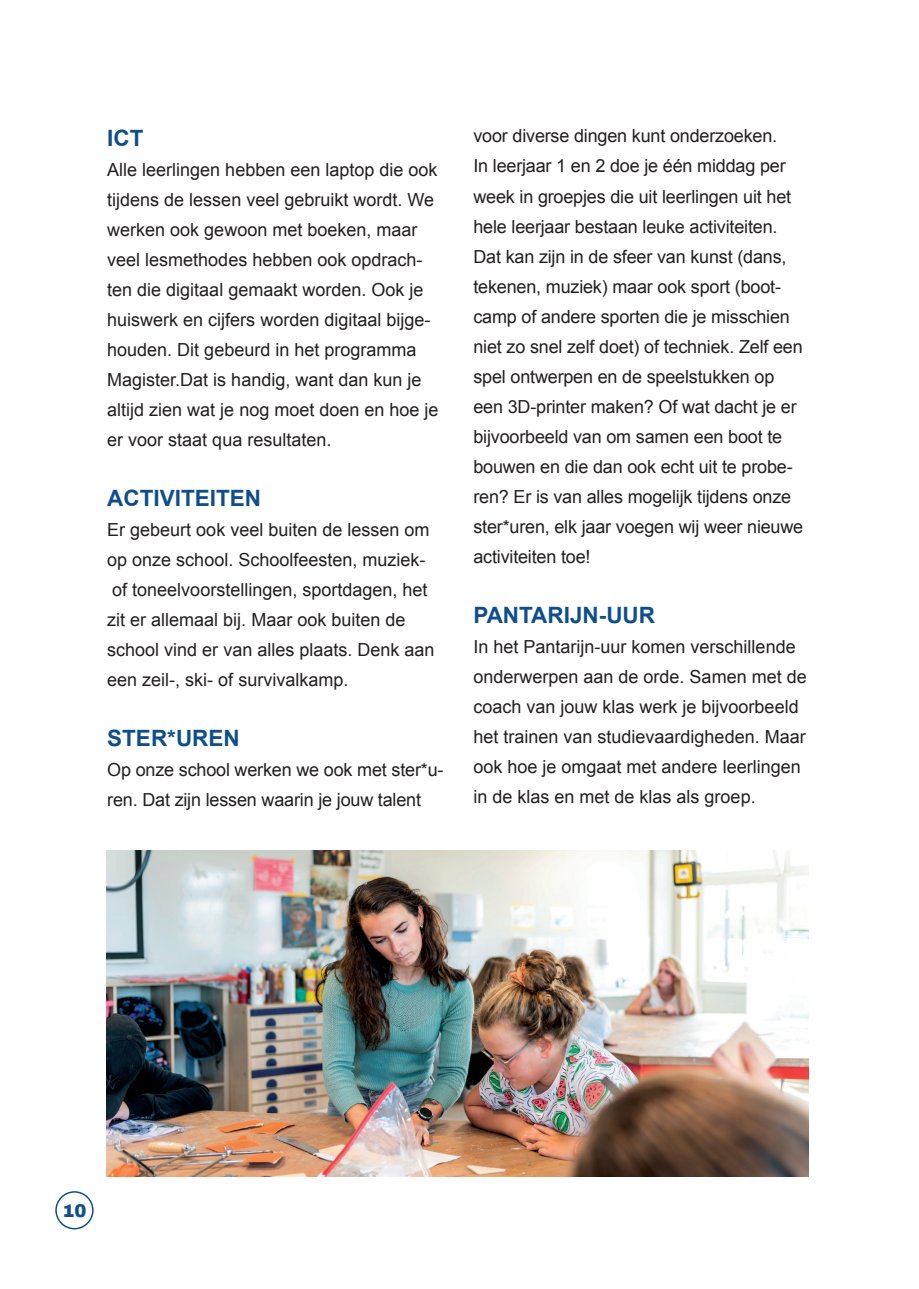
<style>
.page{position:relative;width:919px;height:1289px;background:#fff}
.page>*{position:absolute;margin:0;border:0;box-sizing:border-box;transform-origin:0 0}
.t1{font:700 22.5px "Arial";color:#0f4e8c}
.t2{font:18px/30px "Arial";color:#231f20}
.t3{font:900 18px "Archivo";color:#0f4e8c}
</style>
<div class="page">
<img style="left:106px;top:850px;width:702px;height:326px">
<div style="left:55px;top:1191px;width:39px;height:38px;border:2px solid #0f4e8c;border-radius:50%"></div>
<p class="t1" style="left:107px;top:123px;width:38px">ICT</p>
<p class="t2" style="left:107px;top:155px;width:333px">Alle leerlingen hebben een laptop die ook tijdens de lessen veel gebruikt wordt. We werken ook gewoon met boeken, maar veel lesmethodes hebben ook opdrach&shy;ten die digitaal gemaakt worden. Ook je huiswerk en cijfers worden digitaal bijge&shy;houden. Dit gebeurd in het programma Magister.Dat is handig, want dan kun je altijd zien wat je nog moet doen en hoe je er voor staat qua resultaten.</p>
<p class="t1" style="left:107px;top:483px;width:155px">ACTIVITEITEN</p>
<p class="t2" style="left:107px;top:515px;width:329px">Er gebeurt ook veel buiten de lessen om op onze school. Schoolfeesten, muziek&shy;of toneelvoorstellingen, sportdagen, het zit er allemaal bij. Maar ook buiten de school vind er van alles plaats. Denk aan een zeil-, ski- of survivalkamp.</p>
<p class="t1" style="left:107px;top:723px;width:134px">STER*UREN</p>
<p class="t2" style="left:107px;top:755px;width:338px">Op onze school werken we ook met ster*u&shy;ren. Dat zijn lessen waarin je jouw talent</p>
<p class="t2" style="left:473px;top:121px;width:331px">voor diverse dingen kunt onderzoeken.<br>In leerjaar 1 en 2 doe je één middag per week in groepjes die uit leerlingen uit het hele leerjaar bestaan leuke activiteiten.<br>Dat kan zijn in de sfeer van kunst (dans, tekenen, muziek) maar ook sport (boot&shy;camp of andere sporten die je misschien niet zo snel zelf doet) of techniek. Zelf een spel ontwerpen en de speelstukken op een 3D-printer maken? Of wat dacht je er bijvoorbeeld van om samen een boot te bouwen en die dan ook echt uit te probe&shy;ren? Er is van alles mogelijk tijdens onze ster*uren, elk jaar voegen wij weer nieuwe activiteiten toe!</p>
<p class="t1" style="left:473px;top:600px;width:183px">PANTARIJN-UUR</p>
<p class="t2" style="left:473px;top:631px;width:335px">In het Pantarijn-uur komen verschillende onderwerpen aan de orde. Samen met de coach van jouw klas werk je bijvoorbeeld het trainen van studievaardigheden. Maar ook hoe je omgaat met andere leerlingen in de klas en met de klas als groep.</p>
<p class="t3" style="left:62px;top:1199px;width:26px">10</p>
</div>
